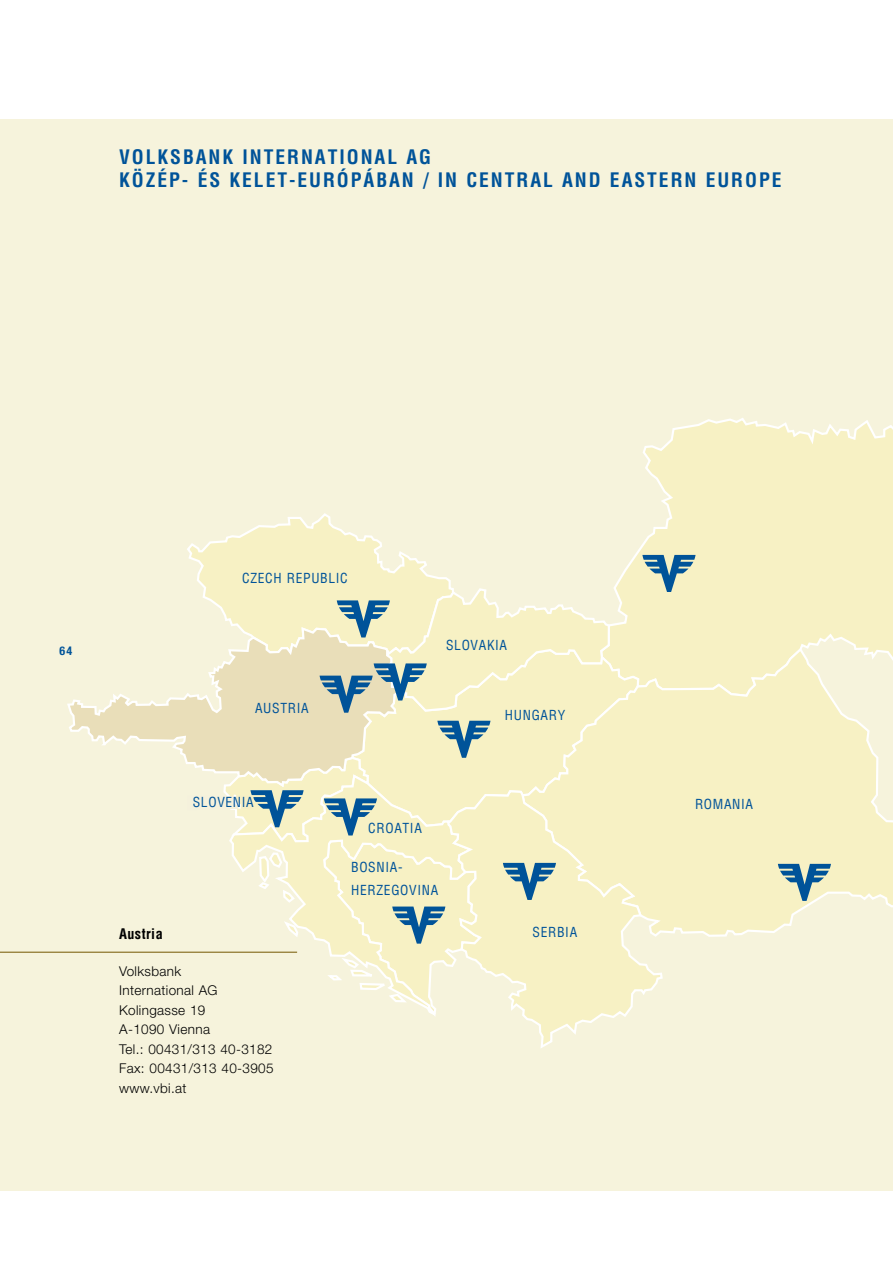
<style>
.page{position:relative;width:893px;height:1263px;background:#fff}
.page>*{position:absolute;margin:0;border:0;box-sizing:border-box;transform-origin:0 0}
.t1{font:700 condensed 19.5px/22.5px "H Helvetica";letter-spacing:.1em;color:#005399}
.t2{font:700 condensed 14.25px "H Helvetica";letter-spacing:.03em;color:#000}
.t3{font:300 13.5px/19.5px "Helvetica Neue LT Pro";letter-spacing:.025em;color:#000}
.t4{font:condensed 13.5px "H Helvetica";letter-spacing:.05em;color:#005399}
.t5{font:700 condensed 12px "Helvetica Neue";color:#005399}
</style>
<div class="page">
<div style="left:0;top:119px;width:893px;height:1072px;background:#f6f3dc"></div>
<svg style="left:611px;top:418px;width:282px;height:228px"></svg>
<div style="left:400px;top:713px;width:120px;height:76px;background:#f7f1c4"></div>
<svg style="left:520px;top:646px;width:373px;height:291px;background:#f7f1c8"></svg>
<svg style="left:67px;top:694px;width:333px;height:70px"></svg>
<svg style="left:490px;top:789px;width:174px;height:259px"></svg>
<svg style="left:185px;top:513px;width:426px;height:200px"></svg>
<svg style="left:503px;top:863px;width:53px;height:37px;background:#93b1b2"></svg>
<svg style="left:778px;top:864px;width:53px;height:37px;background:#93b1b4"></svg>
<svg style="left:642px;top:555px;width:53px;height:37px;background:#93b1b2"></svg>
<svg style="left:187px;top:721px;width:303px;height:295px"></svg>
<hr style="left:0;top:952px;width:297px;height:1px;background:#735600">
<h1 class="t1" style="left:119px;top:146px;width:313px">VOLKSBANK INTERNATIONAL AG<br>KÖZÉP- ÉS KELET</h1>
<h1 class="t1" style="left:289px;top:168px;width:22px">-EURÓ</h1>
<h1 class="t1" style="left:351px;top:168px;width:432px">PÁBAN / IN CENTRAL AND EASTERN EUROPE</h1>
<p class="t5" style="left:60px;top:643px;width:14px">64</p>
<p class="t4" style="left:242px;top:570px;width:9px">CZEC</p>
<p class="t4" style="left:273px;top:570px;width:22px">H REPU</p>
<p class="t4" style="left:320px;top:570px;width:16px">BLIC</p>
<p class="t4" style="left:255px;top:700px;width:9px">AUSTRIA</p>
<p class="t4" style="left:446px;top:637px;width:9px">SLOVAKIA</p>
<p class="t4" style="left:505px;top:707px;width:19px">HUNGAR</p>
<p class="t4" style="left:558px;top:707px;width:9px">Y</p>
<p class="t4" style="left:193px;top:794px;width:9px">SLOVENIA</p>
<p class="t4" style="left:368px;top:820px;width:9px">CROATIA</p>
<p class="t4" style="left:351px;top:858px;width:17px">BOSNIA</p>
<p class="t4" style="left:398px;top:858px;width:6px">-</p>
<p class="t4" style="left:351px;top:881px;width:18px">HERZEGOVINA</p>
<p class="t2" style="left:119px;top:925px;width:45px">AUSTRIA</p>
<p class="t4" style="left:533px;top:923px;width:9px">SER</p>
<p class="t4" style="left:557px;top:923px;width:15px">BIA</p>
<p class="t3" style="left:119px;top:961px;width:156px">Volksbank<br>International AG<br>Kolingasse 19<br>A-1090 Vienna<br>Tel.: 00431/313 40-3182<br>Fax: 00431/313 40-3905 www.vbi.at</p>
<p class="t4" style="left:695px;top:796px;width:38px">ROMANIA</p>
</div>
